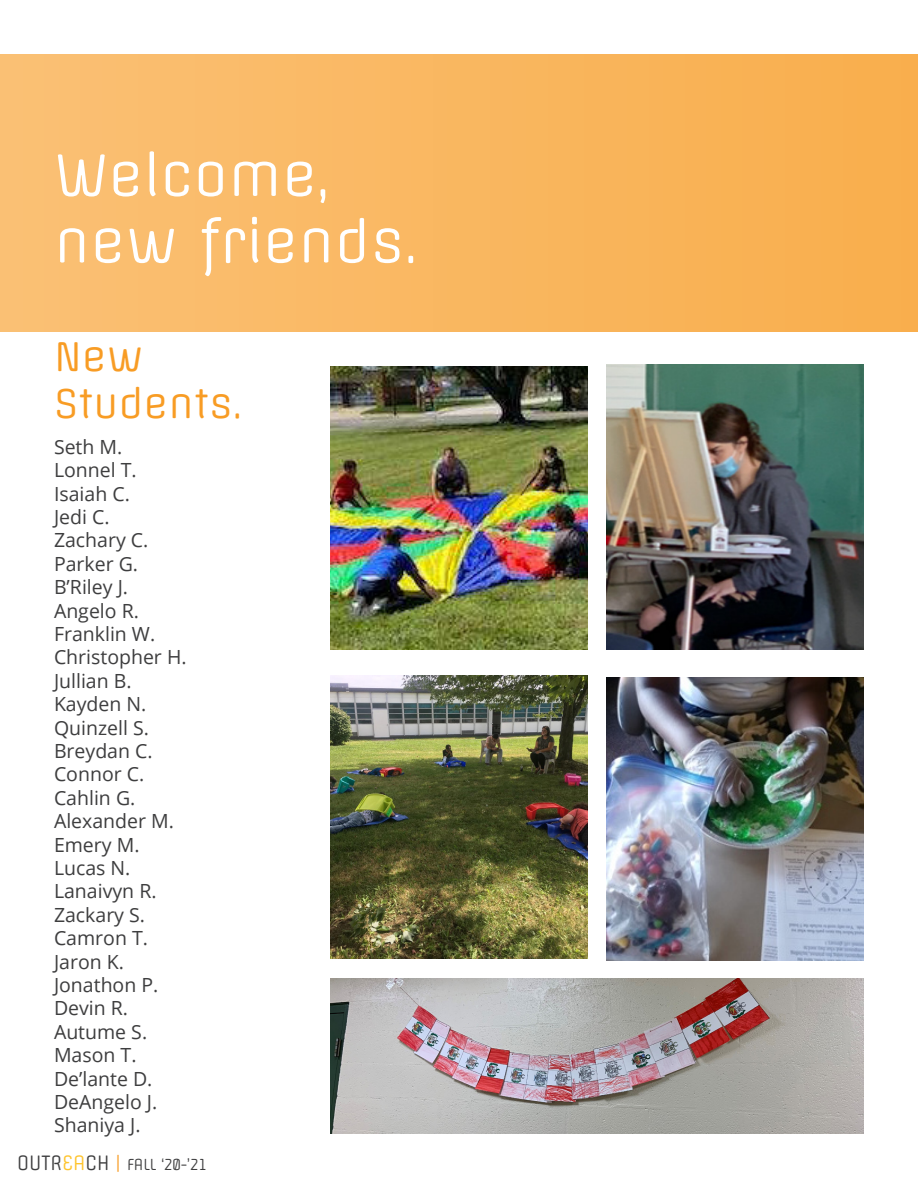
<style>
.page{position:relative;width:918px;height:1188px;background:#fff}
.page>*{position:absolute;margin:0;border:0;box-sizing:border-box;transform-origin:0 0}
.t1{font:55.5px "Offside";color:#fff}
.t2{font:39px "Offside";color:#f89c24}
.t3{font:19.5px "Open Sans";color:#3e3e3f}
.t4{font:15px "Offside";color:#3e3e3f;scale:.93 1}
.s1{font-size:19.5px}
.s2{font-size:19.5px;color:#fec42e}
.s3{font-size:18px;color:#f89c24}
</style>
<div class="page">
<div style="left:1px;top:55px;width:917px;height:277px;background:linear-gradient(to right,#fac075,#f9ae4c)"></div>
<img style="left:331px;top:366px;width:256px;height:283px">
<img style="left:607px;top:364px;width:256px;height:285px">
<img style="left:331px;top:676px;width:256px;height:283px">
<img style="left:607px;top:678px;width:256px;height:282px">
<img style="left:331px;top:978px;width:532px;height:155px">
<p class="t1" style="left:54px;top:140px;width:276px">Welcome,</p>
<p class="t1" style="left:54px;top:207px;width:364px">new friends.</p>
<p class="t2" style="left:54px;top:332px;width:91px">New</p>
<p class="t2" style="left:54px;top:379px;width:189px">Students.</p>
<p class="t3" style="left:54px;top:433px;width:70px">Seth M.</p>
<p class="t3" style="left:54px;top:457px;width:84px">Lonnel T.</p>
<p class="t3" style="left:54px;top:480px;width:77px">Isaiah C.</p>
<p class="t3" style="left:54px;top:504px;width:57px">Jedi C.</p>
<p class="t3" style="left:54px;top:527px;width:96px">Zachary C.</p>
<p class="t3" style="left:54px;top:550px;width:86px">Parker G.</p>
<p class="t3" style="left:54px;top:574px;width:76px">B’Riley J.</p>
<p class="t3" style="left:54px;top:597px;width:86px">Angelo R.</p>
<p class="t3" style="left:54px;top:621px;width:103px">Franklin W.</p>
<p class="t3" style="left:54px;top:644px;width:134px">Christopher H.</p>
<p class="t3" style="left:54px;top:667px;width:79px">Jullian B.</p>
<p class="t3" style="left:54px;top:691px;width:94px">Kayden N.</p>
<p class="t3" style="left:54px;top:714px;width:96px">Quinzell S.</p>
<p class="t3" style="left:54px;top:738px;width:100px">Breydan C.</p>
<p class="t3" style="left:54px;top:761px;width:92px">Connor C.</p>
<p class="t3" style="left:54px;top:784px;width:83px">Cahlin G.</p>
<p class="t3" style="left:54px;top:808px;width:121px">Alexander M.</p>
<p class="t3" style="left:54px;top:831px;width:87px">Emery M.</p>
<p class="t3" style="left:54px;top:855px;width:78px">Lucas N.</p>
<p class="t3" style="left:54px;top:878px;width:104px">Lanaivyn R.</p>
<p class="t3" style="left:54px;top:901px;width:93px">Zackary S.</p>
<p class="t3" style="left:54px;top:925px;width:96px">Camron T.</p>
<p class="t3" style="left:54px;top:948px;width:71px">Jaron K.</p>
<p class="t3" style="left:54px;top:972px;width:106px">Jonathon P.</p>
<p class="t3" style="left:54px;top:995px;width:76px">Devin R.</p>
<p class="t3" style="left:54px;top:1018px;width:95px">Autume S.</p>
<p class="t3" style="left:54px;top:1042px;width:84px">Mason T.</p>
<p class="t3" style="left:54px;top:1065px;width:100px">De’lante D.</p>
<p class="t3" style="left:54px;top:1089px;width:105px">DeAngelo J.</p>
<p class="t3" style="left:54px;top:1112px;width:88px">Shaniya J.</p>
<p class="t4" style="left:17px;top:1155px;width:205px"><span class="s1">OUTR</span><span class="s2">EA</span><span class="s1">CH</span> <span class="s3">|</span> FALL ‘20-’21</p>
</div>
